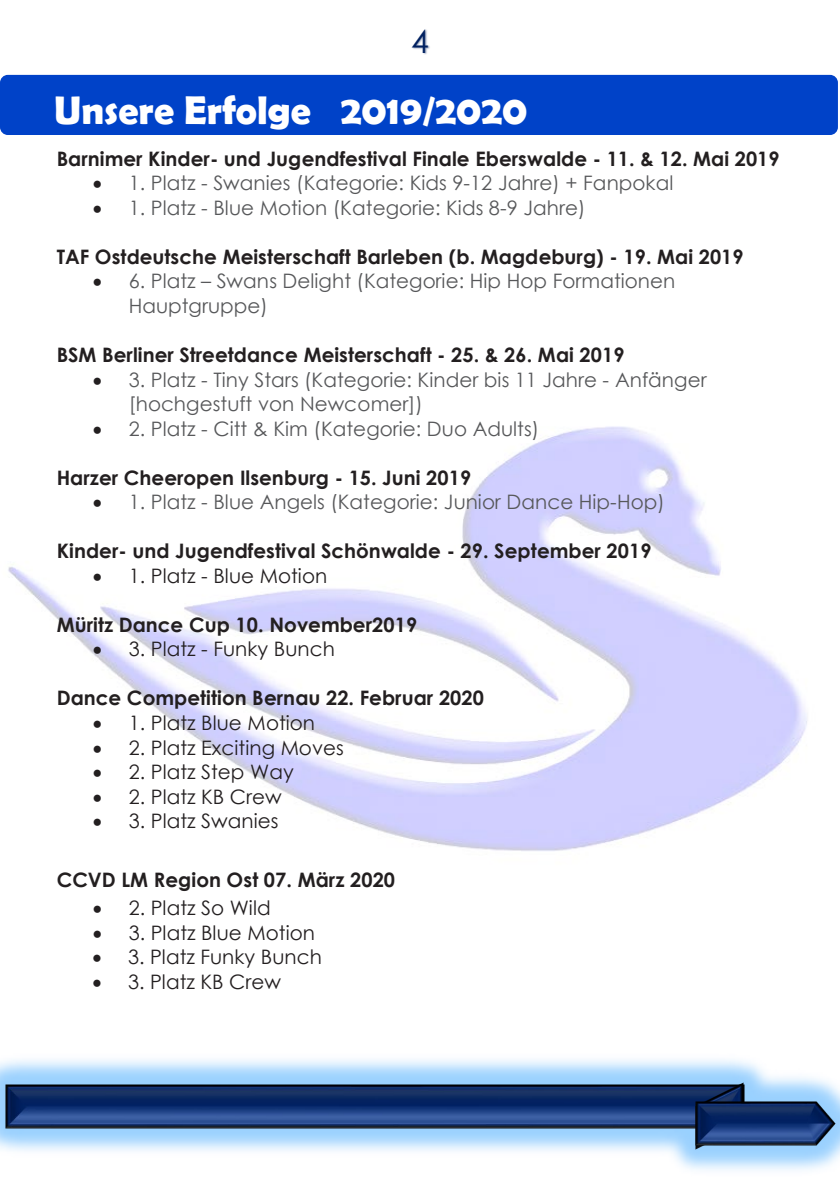
<style>
.page{position:relative;width:840px;height:1191px;background:#fff}
.page>*{position:absolute;margin:0;border:0;box-sizing:border-box;transform-origin:0 0}
.t1{font:700 40px "Berlin Sans FB Demi";color:#fff}
.t2{font:32px "Century Gothic";color:#002060}
.t3{font:700 20px "Century Gothic";letter-spacing:.005em;color:#231f20}
.t4{font:20px/24.8px "Century Gothic";color:#57585a}
.t5{font:20px "Century Gothic";letter-spacing:.005em;color:#231f20}
.s1{color:#231f20}
</style>
<div class="page">
<img style="left:8px;top:426px;width:799px;height:425px">
<img style="left:0;top:1059px;width:839px;height:112px">
<img style="left:6px;top:1085px;width:738px;height:43px">
<img style="left:694px;top:1082px;width:48px;height:68px">
<img style="left:694px;top:1101px;width:140px;height:44px">
<img style="left:413px;top:29px;width:17px;height:26px">
<div style="left:0;top:75px;width:837px;height:60px;background:#0042c8;border-radius:8px"></div>
<p class="t2" style="left:411px;top:19px;width:19px">4</p>
<p class="t1" style="left:54px;top:87px;width:474px">Unsere Erfolge 2019/2020</p>
<p class="t3" style="left:57px;top:143px;width:724px">Barnimer Kinder- und Jugendfestival Finale Eberswalde - 11. &amp; 12. Mai 2019</p>
<p class="t4" style="left:93px;top:170px;width:581px"><span class="s1">•</span> 1. Platz - Swanies (Kategorie: Kids 9-12 Jahre) + Fanpokal</p>
<p class="t4" style="left:93px;top:195px;width:494px"><span class="s1">•</span> 1. Platz - Blue Motion (Kategorie: Kids 8-9 Jahre)</p>
<p class="t3" style="left:57px;top:241px;width:688px">TAF Ostdeutsche Meisterschaft Barleben (b. Magdeburg) - 19. Mai 2019</p>
<p class="t4" style="left:129px;top:268px;width:547px;text-indent:-36px"><span class="s1">•</span> 6. Platz – Swans Delight (Kategorie: Hip Hop Formationen<br>Hauptgruppe)</p>
<p class="t3" style="left:57px;top:339px;width:569px">BSM Berliner Streetdance Meisterschaft - 25. &amp; 26. Mai 2019</p>
<p class="t4" style="left:129px;top:367px;width:579px;text-indent:-36px"><span class="s1">•</span> 3. Platz - Tiny Stars (Kategorie: Kinder bis 11 Jahre - Anfänger [hochgestuft von Newcomer])</p>
<p class="t4" style="left:93px;top:415px;width:448px"><span class="s1">•</span> 2. Platz - Citt &amp; Kim (Kategorie: Duo Adults)</p>
<p class="t3" style="left:57px;top:462px;width:416px">Harzer Cheeropen Ilsenburg - 15. Juni 2019</p>
<p class="t4" style="left:93px;top:489px;width:573px"><span class="s1">•</span> 1. Platz - Blue Angels (Kategorie: Junior Dance Hip-Hop)</p>
<p class="t3" style="left:57px;top:536px;width:596px">Kinder- und Jugendfestival Schönwalde - 29. September 2019</p>
<p class="t5" style="left:93px;top:561px;width:236px">• 1. Platz - Blue Motion</p>
<p class="t3" style="left:57px;top:609px;width:362px">Müritz Dance Cup 10. November2019</p>
<p class="t5" style="left:93px;top:635px;width:243px">• 3. Platz - Funky Bunch</p>
<p class="t3" style="left:57px;top:683px;width:428px">Dance Competition Bernau 22. Februar 2020</p>
<p class="t5" style="left:93px;top:708px;width:223px">• 1. Platz Blue Motion</p>
<p class="t5" style="left:93px;top:733px;width:252px">• 2. Platz Exciting Moves</p>
<p class="t5" style="left:93px;top:758px;width:202px">• 2. Platz Step Way</p>
<p class="t5" style="left:93px;top:782px;width:190px">• 2. Platz KB Crew</p>
<p class="t5" style="left:93px;top:807px;width:187px">• 3. Platz Swanies</p>
<p class="t3" style="left:57px;top:865px;width:340px">CCVD LM Region Ost 07. März 2020</p>
<p class="t5" style="left:93px;top:894px;width:179px">• 2. Platz So Wild</p>
<p class="t5" style="left:93px;top:918px;width:223px">• 3. Platz Blue Motion</p>
<p class="t5" style="left:92px;top:943px;width:231px">• 3. Platz Funky Bunch</p>
<p class="t5" style="left:92px;top:967px;width:190px">• 3. Platz KB Crew</p>
</div>
